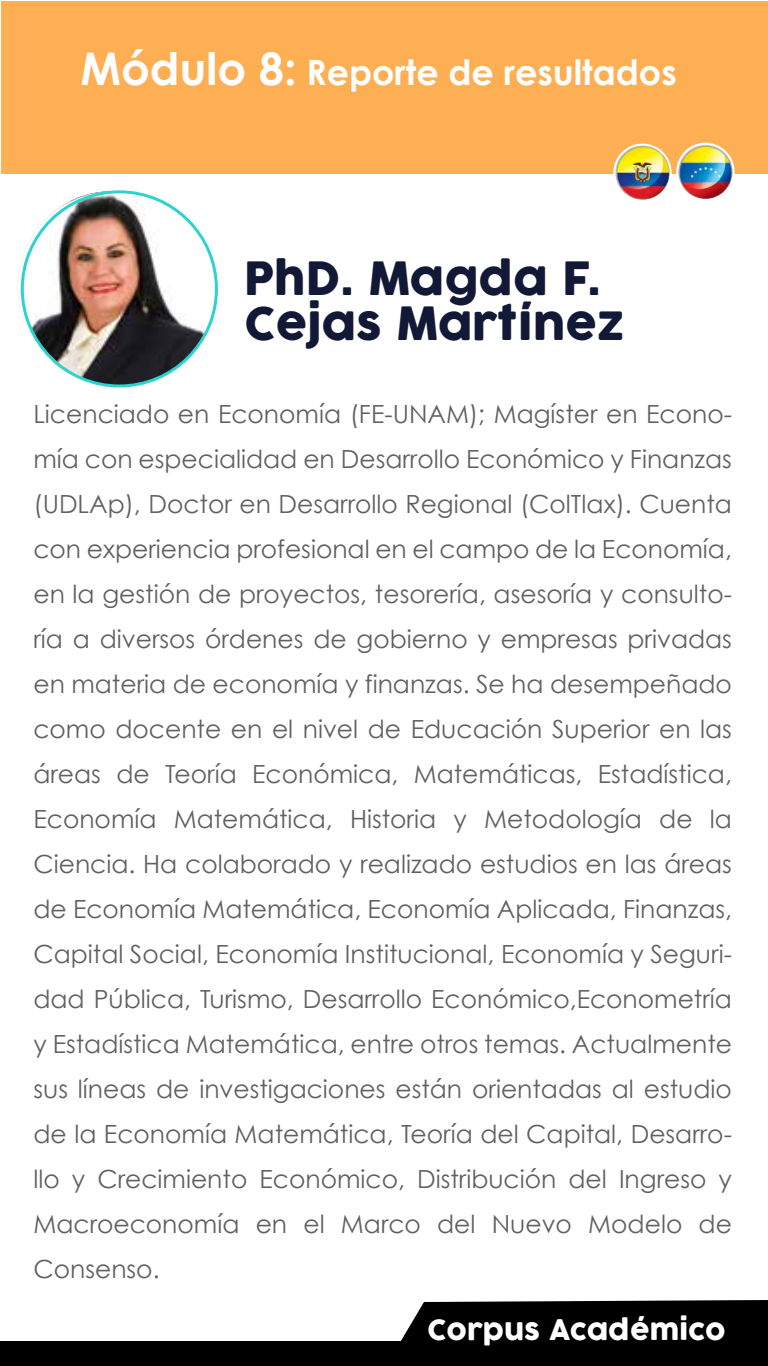
<style>
.page{position:relative;width:768px;height:1366px;background:#fff}
.page>*{position:absolute;margin:0;border:0;box-sizing:border-box;transform-origin:0 0}
.t1{font:44.8px/45px "Cocogoose";color:#121936}
.t2{font:700 35px "Century Gothic";color:#fff}
.t3{font:27.8px "Cocogoose";color:#fff}
.t4{font:25px/45px "Century Gothic";color:#606060;text-align:justify}
.s1{font-size:45px}
</style>
<div class="page">
<div style="left:401px;top:1300px;width:367px;height:66px;background:#000"></div>
<div style="left:0;top:1341px;width:421px;height:25px;background:#000"></div>
<div style="left:1px;top:2px;width:767px;height:172px;background:#feaf53"></div>
<svg style="left:20px;top:191px;width:196px;height:194px"></svg>
<img style="left:22px;top:192px;width:194px;height:194px;border-radius:97px">
<img style="left:614px;top:145px;width:57px;height:56px;border-radius:28px">
<div style="left:613px;top:144px;width:59px;height:58px;border:2px solid #fff;border-radius:50%"></div>
<img style="left:630px;top:160px;width:25px;height:26px">
<img style="left:677px;top:144px;width:57px;height:56px;border-radius:28px">
<div style="left:676px;top:143px;width:59px;height:58px;border:2px solid #fff;border-radius:50%"></div>
<h2 class="t2" style="left:81px;top:50px;width:598px"><span class="s1">Módulo 8:</span> Reporte de resultados</h2>
<h1 class="t1" style="left:244px;top:258px;width:381px">PhD. Magda F.<br>Cejas Martínez</h1>
<p class="t4" style="left:33px;top:392px;width:700px">Licenciado en Economía (FE-UNAM); Magíster en Econo&shy;mía con especialidad en Desarrollo Económico y Finanzas (UDLAp), Doctor en Desarrollo Regional (ColTlax). Cuenta con experiencia profesional en el campo de la Economía, en la gestión de proyectos, tesorería, asesoría y consulto&shy;ría a diversos órdenes de gobierno y empresas privadas en materia de economía y finanzas. Se ha desempeñado como docente en el nivel de Educación Superior en las áreas de Teoría Económica, Matemáticas, Estadística, Economía Matemática, Historia y Metodología de la Ciencia. Ha colaborado y realizado estudios en las áreas de Economía Matemática, Economía Aplicada, Finanzas, Capital Social, Economía Institucional, Economía y Seguri&shy;dad Pública, Turismo, Desarrollo Económico,Econometría y Estadística Matemática, entre otros temas. Actualmente sus líneas de investigaciones están orientadas al estudio de la Economía Matemática, Teoría del Capital, Desarro&shy;llo y Crecimiento Económico, Distribución del Ingreso y Macroeconomía en el Marco del Nuevo Modelo de Consenso.</p>
<p class="t3" style="left:427px;top:1311px;width:300px">Corpus Académico</p>
</div>
